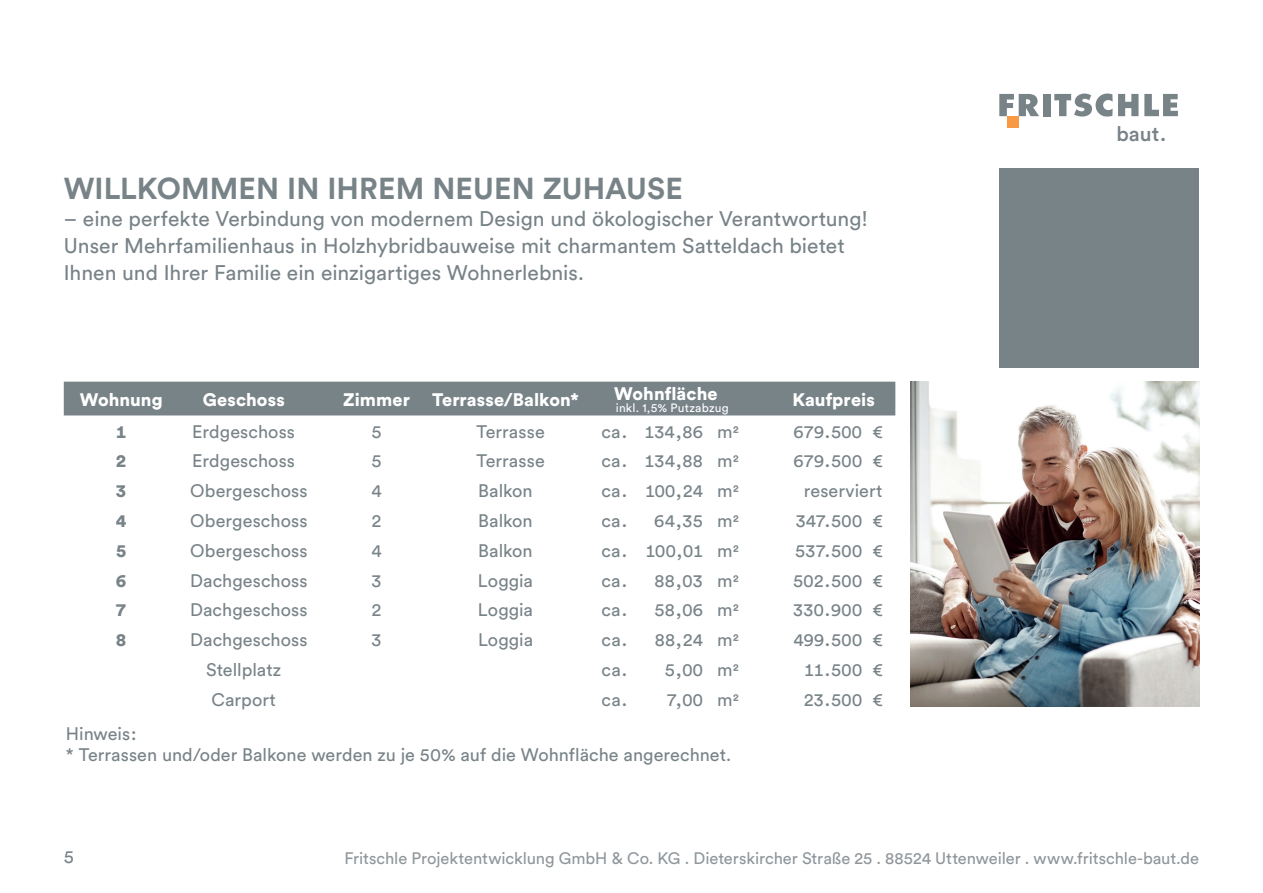
<style>
.page{position:relative;width:1263px;height:893px;background:#fff}
.page>*{position:absolute;margin:0;border:0;box-sizing:border-box;transform-origin:0 0}
.t1{font:700 30px "Circular Std";letter-spacing:.005em;color:#788388}
.t2{font:21px/27px "Circular Std";color:#788388}
.t3{font:500 20.55px "Circular Std";color:#788388}
.t4{font:18px/21px "Circular Std";letter-spacing:.005em;color:#788388}
.t5{font:900 18px "Circular Std";letter-spacing:.005em;color:#fff}
.t6{font:900 18px "Circular Std";color:#788388}
.t7{font:16.5px "Circular Std";letter-spacing:-.005em;color:#8f969b}
.t8{font:12px "Circular Std";letter-spacing:.015em;color:#fff}
</style>
<div class="page">
<div style="left:64px;top:382px;width:831px;height:33px;background:#788388"></div>
<img style="left:910px;top:382px;width:289px;height:325px">
<div style="left:999px;top:168px;width:200px;height:200px;background:#788388"></div>
<svg style="left:999px;top:94px;width:40px;height:22px"></svg>
<div style="left:1043px;top:94px;width:7px;height:22px;background:#788388"></div>
<svg style="left:1054px;top:94px;width:58px;height:23px"></svg>
<svg style="left:1118px;top:94px;width:20px;height:22px"></svg>
<svg style="left:1144px;top:94px;width:34px;height:22px"></svg>
<div style="left:1007px;top:116px;width:12px;height:12px;background:#f89a43"></div>
<h1 class="t1" style="left:64px;top:169px;width:621px">WILLKOMMEN IN IHREM NEUEN ZUHAUSE</h1>
<p class="t2" style="left:64px;top:204px;width:806px">– eine perfekte Verbindung von modernem Design und ökologischer Verantwortung!<br>Unser Mehrfamilienhaus in Holzhybridbauweise mit charmantem Satteldach bietet<br>Ihnen und Ihrer Familie ein einzigartiges Wohnerlebnis.</p>
<p class="t5" style="left:80px;top:388px;width:84px">Wohnung</p>
<p class="t5" style="left:203px;top:388px;width:84px">Geschoss</p>
<p class="t5" style="left:343px;top:388px;width:237px">Zimmer Terrasse/Balkon*</p>
<p class="t5" style="left:614px;top:382px;width:105px">Wohnfläche</p>
<p class="t8" style="left:616px;top:400px;width:114px">inkl. 1,5% Putzabzug</p>
<p class="t5" style="left:792px;top:388px;width:84px">Kaufpreis</p>
<p class="t6" style="left:116px;top:419px;width:12px">1</p>
<p class="t4" style="left:192px;top:421px;width:104px">Erdgeschoss</p>
<p class="t4" style="left:372px;top:421px;width:12px">5</p>
<p class="t4" style="left:476px;top:421px;width:70px">Terrasse</p>
<p class="t4" style="left:601px;top:421px;width:140px">ca. 134,86 m2</p>
<p class="t4" style="left:793px;top:421px;width:91px">679.500 €</p>
<p class="t6" style="left:116px;top:449px;width:12px">2</p>
<p class="t4" style="left:192px;top:450px;width:104px">Erdgeschoss</p>
<p class="t4" style="left:372px;top:450px;width:12px">5</p>
<p class="t4" style="left:476px;top:450px;width:70px">Terrasse</p>
<p class="t4" style="left:601px;top:450px;width:140px">ca. 134,88 m2</p>
<p class="t4" style="left:793px;top:450px;width:91px">679.500 €</p>
<p class="t6" style="left:116px;top:479px;width:12px">3</p>
<p class="t4" style="left:190px;top:480px;width:119px">Obergeschoss</p>
<p class="t4" style="left:372px;top:480px;width:12px">4</p>
<p class="t4" style="left:478px;top:480px;width:56px">Balkon</p>
<p class="t4" style="left:602px;top:480px;width:140px">ca. 100,24 m2</p>
<p class="t4" style="left:804px;top:480px;width:80px">reserviert</p>
<p class="t6" style="left:116px;top:509px;width:12px">4</p>
<p class="t4" style="left:190px;top:510px;width:119px">Obergeschoss</p>
<p class="t4" style="left:372px;top:510px;width:12px">2</p>
<p class="t4" style="left:478px;top:510px;width:56px">Balkon</p>
<p class="t4" style="left:602px;top:510px;width:140px">ca. 64,35 m2</p>
<p class="t4" style="left:796px;top:510px;width:88px">347.500 €</p>
<p class="t6" style="left:116px;top:538px;width:12px">5</p>
<p class="t4" style="left:190px;top:540px;width:119px">Obergeschoss</p>
<p class="t4" style="left:372px;top:540px;width:12px">4</p>
<p class="t4" style="left:478px;top:540px;width:56px">Balkon</p>
<p class="t4" style="left:602px;top:540px;width:140px">ca. 100,01 m2</p>
<p class="t4" style="left:795px;top:540px;width:89px">537.500 €</p>
<p class="t6" style="left:116px;top:568px;width:12px">6</p>
<p class="t4" style="left:190px;top:569px;width:119px">Dachgeschoss</p>
<p class="t4" style="left:372px;top:569px;width:12px">3</p>
<p class="t4" style="left:478px;top:569px;width:57px">Loggia</p>
<p class="t4" style="left:602px;top:569px;width:140px">ca. 88,03 m2</p>
<p class="t4" style="left:793px;top:569px;width:91px">502.500 €</p>
<p class="t6" style="left:116px;top:598px;width:12px">7</p>
<p class="t4" style="left:190px;top:599px;width:119px">Dachgeschoss</p>
<p class="t4" style="left:372px;top:599px;width:12px">2</p>
<p class="t4" style="left:478px;top:599px;width:57px">Loggia</p>
<p class="t4" style="left:602px;top:599px;width:140px">ca. 58,06 m2</p>
<p class="t4" style="left:793px;top:599px;width:91px">330.900 €</p>
<p class="t6" style="left:116px;top:628px;width:12px">8</p>
<p class="t4" style="left:190px;top:629px;width:119px">Dachgeschoss</p>
<p class="t4" style="left:372px;top:629px;width:12px">3</p>
<p class="t4" style="left:478px;top:629px;width:57px">Loggia</p>
<p class="t4" style="left:602px;top:629px;width:140px">ca. 88,24 m2</p>
<p class="t4" style="left:794px;top:629px;width:90px">499.500 €</p>
<p class="t4" style="left:206px;top:659px;width:77px">Stellplatz</p>
<p class="t4" style="left:602px;top:659px;width:140px">ca. 5,00 m2</p>
<p class="t4" style="left:804px;top:659px;width:80px">11.500 €</p>
<p class="t4" style="left:212px;top:689px;width:66px">Carport</p>
<p class="t4" style="left:602px;top:689px;width:140px">ca. 7,00 m2</p>
<p class="t4" style="left:804px;top:689px;width:80px">23.500 €</p>
<p class="t4" style="left:66px;top:723px;width:667px">Hinweis:<br>* Terrassen und/oder Balkone werden zu je 50% auf die Wohnfläche angerechnet.</p>
<p class="t3" style="left:1116px;top:121px;width:51px">baut.</p>
<p class="t4" style="left:64px;top:846px;width:12px">5</p>
<p class="t7" style="left:344px;top:848px;width:856px">Fritschle Projektentwicklung GmbH &amp; Co. KG . Dieterskircher Straße 25 . 88524 Uttenweiler . www.fritschle-baut.de</p>
</div>
